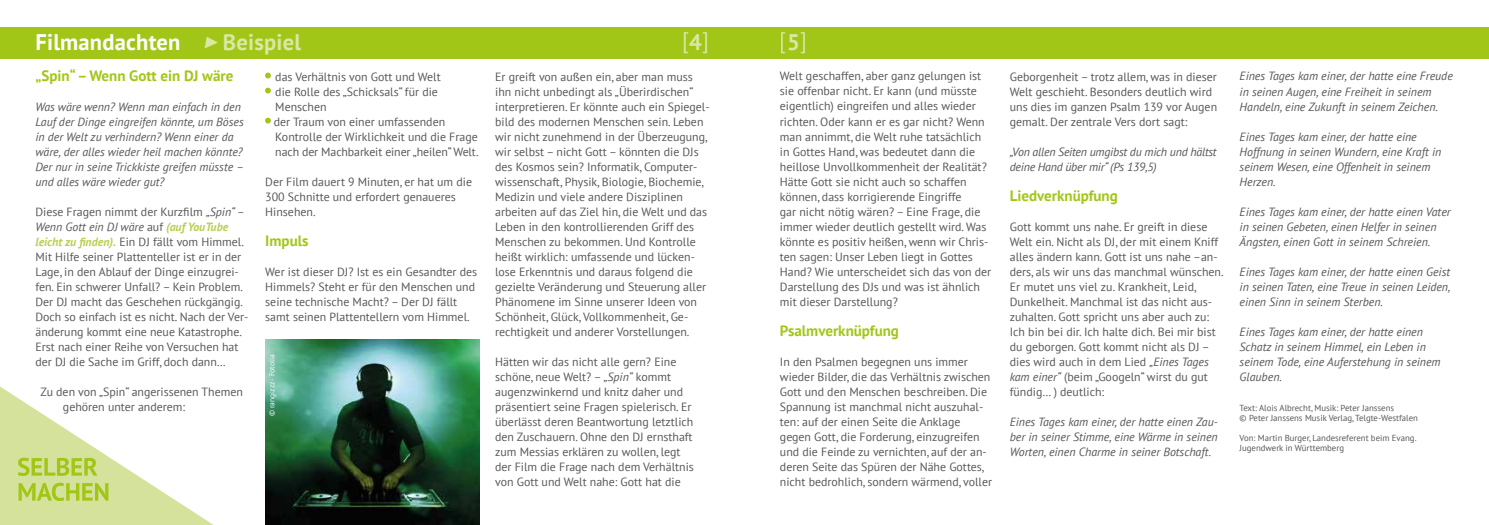
<style>
.page{position:relative;width:1489px;height:525px;background:#fff}
.page>*{position:absolute;margin:0;border:0;box-sizing:border-box;transform-origin:0 0}
.t1{font:700 22.5px "PT Sans";letter-spacing:.01em;color:#fff}
.t2{font:22.5px "PT Sans";color:#fff}
.t3{font:700 15px "PT Sans";color:#a2c617}
.t4{font:11.88px/15px "PT Sans";color:#575756}
.t5{font:italic 11.88px/15px "PT Sans";color:#575756}
.t6{font:italic 11.88px/15px "PT Sans";letter-spacing:-.02em;color:#575756}
.t7{font:8.75px/10px "PT Sans";color:#575756}
.t8{font:7.5px "PT Sans";color:#fff}
.s1{font-family:"Minion Pro";font-weight:400;font-style:italic;font-size:25px}
.s2{font-weight:700}
.s3{font-style:italic}
.s4{font-weight:700;font-style:italic;color:#b8d052}
.s5{color:#a2c617}
</style>
<div class="page">
<div style="left:0;top:27px;width:1488px;height:32px;background:#a2c617"></div>
<svg style="left:0;top:386px;width:212px;height:138px"></svg>
<svg style="left:19px;top:482px;width:89px;height:18px;background:#bcd45b"></svg>
<svg style="left:18px;top:457px;width:79px;height:18px"></svg>
<svg style="left:265px;top:72px;width:6px;height:7px"></svg>
<svg style="left:265px;top:87px;width:6px;height:7px"></svg>
<svg style="left:265px;top:117px;width:6px;height:7px"></svg>
<img style="left:265px;top:339px;width:214px;height:185px">
<h1 class="t1" style="left:35px;top:28px;width:267px">Filmandachten <span class="s1">▶</span>Beispiel</h1>
<h1 class="t2" style="left:682px;top:26px;width:28px">[<span class="s2">4</span>]</h1>
<h1 class="t2" style="left:780px;top:26px;width:28px">[<span class="s2">5</span>]</h1>
<p class="t3" style="left:35px;top:65px;width:199px">„Spin“ – Wenn Gott ein DJ wäre</p>
<p class="t5" style="left:35px;top:98px;width:210px">Was wäre wenn? Wenn man einfach in den Lauf der Dinge eingreifen könnte, um Böses in der Welt zu verhindern? Wenn einer da wäre, der alles wieder heil machen könnte?<br>Der nur in seine Trickkiste greifen müsste – und alles wäre wieder gut?</p>
<p class="t4" style="left:35px;top:203px;width:214px">Diese Fragen nimmt der Kurzfilm <span class="s3">„Spin“ – Wenn Gott ein DJ wäre</span> auf <span class="s4">(auf YouTube leicht zu finden).</span> Ein DJ fällt vom Himmel.<br>Mit Hilfe seiner Plattenteller ist er in der Lage, in den Ablauf der Dinge einzugrei&shy;fen. Ein schwerer Unfall? – Kein Problem.<br>Der DJ macht das Geschehen rückgängig.<br>Doch so einfach ist es nicht. Nach der Ver&shy;änderung kommt eine neue Katastrophe.<br>Erst nach einer Reihe von Versuchen hat der DJ die Sache im Griff, doch dann…</p>
<p class="t4" style="left:63px;top:383px;width:181px;text-indent:-23px">Zu den von „Spin“ angerissenen Themen gehören unter anderem:</p>
<p class="t4" style="left:265px;top:68px;width:177px"><span class="s5">•</span> das Verhältnis von Gott und Welt</p>
<p class="t4" style="left:275px;top:83px;width:164px;text-indent:-10px"><span class="s5">•</span> die Rolle des „Schicksals“ für die<br>Menschen</p>
<p class="t4" style="left:275px;top:113px;width:205px;text-indent:-10px"><span class="s5">•</span> der Traum von einer umfassenden<br>Kontrolle der Wirklichkeit und die Frage nach der Machbarkeit einer „heilen“ Welt.</p>
<p class="t4" style="left:265px;top:173px;width:208px">Der Film dauert 9 Minuten, er hat um die<br>300 Schnitte und erfordert genaueres<br>Hinsehen.</p>
<p class="t3" style="left:265px;top:230px;width:45px">Impuls</p>
<p class="t4" style="left:265px;top:263px;width:213px">Wer ist dieser DJ? Ist es ein Gesandter des Himmels? Steht er für den Menschen und seine technische Macht? – Der DJ fällt samt seinen Plattentellern vom Himmel.</p>
<p class="t8" style="left:267px;top:416px;width:64px;rotate:-90deg">© rangizzz - Fotolia</p>
<p class="t4" style="left:495px;top:68px;width:216px">Er greift von außen ein, aber man muss ihn nicht unbedingt als „Überirdischen“ interpretieren. Er könnte auch ein Spiegel&shy;bild des modernen Menschen sein. Leben wir nicht zunehmend in der Überzeugung, wir selbst – nicht Gott – könnten die DJs des Kosmos sein? Informatik, Computer&shy;wissenschaft, Physik, Biologie, Biochemie, Medizin und viele andere Disziplinen arbeiten auf das Ziel hin, die Welt und das Leben in den kontrollierenden Griff des Menschen zu bekommen. Und Kontrolle heißt wirklich: umfassende und lücken&shy;lose Erkenntnis und daraus folgend die gezielte Veränderung und Steuerung aller Phänomene im Sinne unserer Ideen von Schönheit, Glück, Vollkommenheit, Ge&shy;rechtigkeit und anderer Vorstellungen.</p>
<p class="t4" style="left:495px;top:353px;width:200px">Hätten wir das nicht alle gern? Eine schöne, neue Welt? – <span class="s3">„Spin“</span> kommt augenzwinkernd und knitz daher und präsentiert seine Fragen spielerisch. Er überlässt deren Beantwortung letztlich den Zuschauern. Ohne den DJ ernsthaft zum Messias erklären zu wollen, legt der Film die Frage nach dem Verhältnis von Gott und Welt nahe: Gott hat die</p>
<p class="t4" style="left:780px;top:68px;width:213px">Welt geschaffen, aber ganz gelungen ist sie offenbar nicht. Er kann (und müsste eigentlich) eingreifen und alles wieder richten. Oder kann er es gar nicht? Wenn man annimmt, die Welt ruhe tatsächlich in Gottes Hand, was bedeutet dann die heillose Unvollkommenheit der Realität?<br>Hätte Gott sie nicht auch so schaffen können, dass korrigierende Eingriffe<br>gar nicht nötig wären? – Eine Frage, die immer wieder deutlich gestellt wird. Was könnte es positiv heißen, wenn wir Chris&shy;ten sagen: Unser Leben liegt in Gottes Hand? Wie unterscheidet sich das von der Darstellung des DJs und was ist ähnlich mit dieser Darstellung?</p>
<p class="t3" style="left:780px;top:320px;width:120px">Psalmverknüpfung</p>
<p class="t4" style="left:780px;top:353px;width:214px">In den Psalmen begegnen uns immer wieder Bilder, die das Verhältnis zwischen Gott und den Menschen beschreiben. Die Spannung ist manchmal nicht auszuhal&shy;ten: auf der einen Seite die Anklage gegen Gott, die Forderung, einzugreifen und die Feinde zu vernichten, auf der an&shy;deren Seite das Spüren der Nähe Gottes, nicht bedrohlich, sondern wärmend, voller</p>
<p class="t4" style="left:1009px;top:68px;width:209px">Geborgenheit – trotz allem, was in dieser Welt geschieht. Besonders deutlich wird uns dies im ganzen Psalm 139 vor Augen gemalt. Der zentrale Vers dort sagt:</p>
<p class="t6" style="left:1009px;top:143px;width:208px">„Von allen Seiten umgibst du mich und hältst deine Hand über mir“ (Ps 139,5)</p>
<p class="t3" style="left:1009px;top:185px;width:110px">Liedverknüpfung</p>
<p class="t4" style="left:1009px;top:218px;width:215px">Gott kommt uns nahe. Er greift in diese Welt ein. Nicht als DJ, der mit einem Kniff alles ändern kann. Gott ist uns nahe –an&shy;ders, als wir uns das manchmal wünschen.<br>Er mutet uns viel zu. Krankheit, Leid, Dunkelheit. Manchmal ist das nicht aus&shy;zuhalten. Gott spricht uns aber auch zu:<br>Ich bin bei dir. Ich halte dich. Bei mir bist du geborgen. Gott kommt nicht als DJ – dies wird auch in dem Lied <span class="s3">„Eines Tages kam einer“</span> (beim „Googeln“ wirst du gut fündig… ) deutlich:</p>
<p class="t5" style="left:1009px;top:413px;width:210px;text-align:justify">Eines Tages kam einer, der hatte einen Zau&shy;ber in seiner Stimme, eine Wärme in seinen Worten, einen Charme in seiner Botschaft.</p>
<p class="t5" style="left:1239px;top:68px;width:215px">Eines Tages kam einer, der hatte eine Freude in seinen Augen, eine Freiheit in seinem<br>Handeln, eine Zukunft in seinem Zeichen.</p>
<p class="t5" style="left:1239px;top:128px;width:203px">Eines Tages kam einer, der hatte eine<br>Hoffnung in seinen Wundern, eine Kraft in seinem Wesen, eine Offenheit in seinem<br>Herzen.</p>
<p class="t5" style="left:1239px;top:203px;width:212px">Eines Tages kam einer, der hatte einen Vater in seinen Gebeten, einen Helfer in seinen<br>Ängsten, einen Gott in seinem Schreien.</p>
<p class="t5" style="left:1239px;top:263px;width:212px;text-align:justify">Eines Tages kam einer, der hatte einen Geist in seinen Taten, eine Treue in seinen Leiden, einen Sinn in seinem Sterben.</p>
<p class="t5" style="left:1239px;top:323px;width:202px">Eines Tages kam einer, der hatte einen<br>Schatz in seinem Himmel, ein Leben in seinem Tode, eine Auferstehung in seinem<br>Glauben.</p>
<p class="t7" style="left:1239px;top:402px;width:180px">Text: Alois Albrecht, Musik: Peter Janssens<br>© Peter Janssens Musik Verlag, Telgte-Westfalen</p>
<p class="t7" style="left:1239px;top:432px;width:178px">Von: Martin Burger, Landesreferent beim Evang.<br>Jugendwerk in Württemberg</p>
</div>
